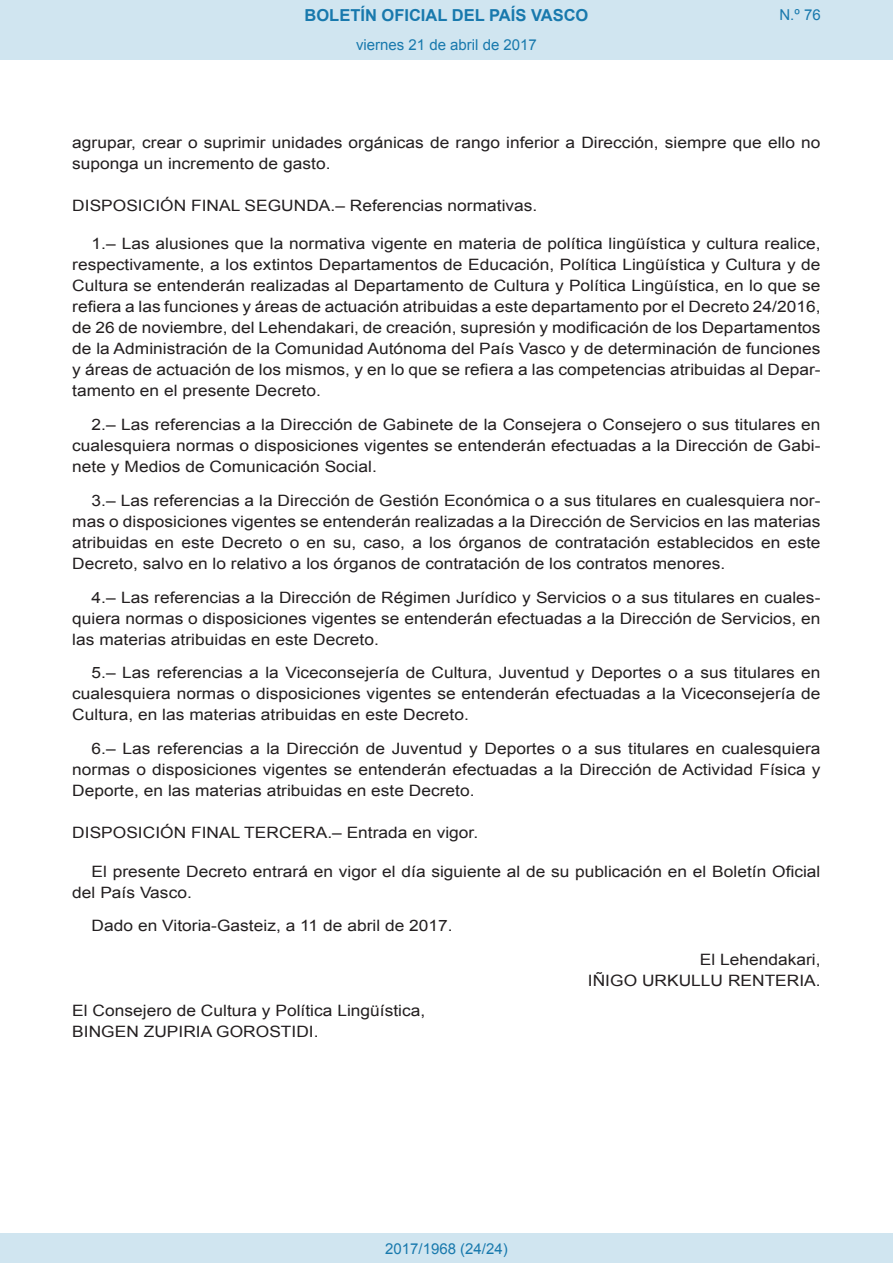
<style>
.page{position:relative;width:893px;height:1263px;background:#fff}
.page>*{position:absolute;margin:0;border:0;box-sizing:border-box;transform-origin:0 0}
.t1{font:700 16.5px "Arial";color:#1879ad}
.BOPVDetalle{font:15.6px/21px "Arial";color:#231f20;text-align:justify;scale:1.11 1}
.BOPVDisposicionTitul{font:15.6px "Arial";color:#231f20;scale:1.11 1}
.BOPVFirmaPuesto{font:15.6px "Arial";color:#231f20;scale:1.11 1}
.BOPVFirmaLugFec{font:15.6px "Arial";color:#231f20;scale:1.11 1}
.BOPVFirmaNombre{font:15.6px "Arial";color:#231f20;scale:1.11 1}
.BOPVNombreLehen2{font:15.6px "Arial";color:#231f20;scale:1.11 1}
.BOPVPuestoLehen2{font:15.6px "Arial";color:#231f20;scale:1.11 1}
.Paginacion_Centro{font:15px "Arial";color:#1879ad}
</style>
<div class="page">
<div style="left:0;top:0;width:893px;height:60px;background:#d0e5f0"></div>
<div style="left:0;top:1233px;width:893px;height:30px;background:#d0e5f0"></div>
<p class="t1" style="left:305px;top:4px;width:285px">BOLETÍN OFICIAL DEL PAÍS VASCO</p>
<p class="Paginacion_Centro" style="left:356px;top:35px;width:182px">viernes 21 de abril de 2017</p>
<p class="Paginacion_Centro" style="left:779px;top:5px;width:43px">N.º 76</p>
<p class="BOPVDetalle" style="left:72px;top:132px;width:676px">agrupar, crear o suprimir unidades orgánicas de rango inferior a Dirección, siempre que ello no suponga un incremento de gasto.</p>
<p class="BOPVDisposicionTitul" style="left:72px;top:196px;width:421px">DISPOSICIÓN FINAL SEGUNDA.– Referencias normativas.</p>
<p class="BOPVDetalle" style="left:72px;top:234px;width:676px;text-indent:19px">1.– Las alusiones que la normativa vigente en materia de política lingüística y cultura realice, respectivamente, a los extintos Departamentos de Educación, Política Lingüística y Cultura y de Cultura se entenderán realizadas al Departamento de Cultura y Política Lingüística, en lo que se refiera a las funciones y áreas de actuación atribuidas a este departamento por el Decreto 24/2016, de 26 de noviembre, del Lehendakari, de creación, supresión y modificación de los Departamentos de la Administración de la Comunidad Autónoma del País Vasco y de determinación de funciones y áreas de actuación de los mismos, y en lo que se refiera a las competencias atribuidas al Depar&shy;tamento en el presente Decreto.</p>
<p class="BOPVDetalle" style="left:72px;top:414px;width:676px;text-indent:19px">2.– Las referencias a la Dirección de Gabinete de la Consejera o Consejero o sus titulares en cualesquiera normas o disposiciones vigentes se entenderán efectuadas a la Dirección de Gabi&shy;nete y Medios de Comunicación Social.</p>
<p class="BOPVDetalle" style="left:72px;top:490px;width:676px;text-indent:19px">3.– Las referencias a la Dirección de Gestión Económica o a sus titulares en cualesquiera nor&shy;mas o disposiciones vigentes se entenderán realizadas a la Dirección de Servicios en las materias atribuidas en este Decreto o en su, caso, a los órganos de contratación establecidos en este Decreto, salvo en lo relativo a los órganos de contratación de los contratos menores.</p>
<p class="BOPVDetalle" style="left:72px;top:587px;width:676px;text-indent:19px">4.– Las referencias a la Dirección de Régimen Jurídico y Servicios o a sus titulares en cuales&shy;quiera normas o disposiciones vigentes se entenderán efectuadas a la Dirección de Servicios, en las materias atribuidas en este Decreto.</p>
<p class="BOPVDetalle" style="left:72px;top:663px;width:676px;text-indent:19px">5.– Las referencias a la Viceconsejería de Cultura, Juventud y Deportes o a sus titulares en cualesquiera normas o disposiciones vigentes se entenderán efectuadas a la Viceconsejería de Cultura, en las materias atribuidas en este Decreto.</p>
<p class="BOPVDetalle" style="left:72px;top:738px;width:676px;text-indent:19px">6.– Las referencias a la Dirección de Juventud y Deportes o a sus titulares en cualesquiera normas o disposiciones vigentes se entenderán efectuadas a la Dirección de Actividad Física y Deporte, en las materias atribuidas en este Decreto.</p>
<p class="BOPVDisposicionTitul" style="left:72px;top:823px;width:367px">DISPOSICIÓN FINAL TERCERA.– Entrada en vigor.</p>
<p class="BOPVDetalle" style="left:72px;top:861px;width:675px;text-indent:19px">El presente Decreto entrará en vigor el día siguiente al de su publicación en el Boletín Oficial del País Vasco.</p>
<p class="BOPVFirmaLugFec" style="left:92px;top:915px;width:327px">Dado en Vitoria-Gasteiz, a 11 de abril de 2017.</p>
<p class="BOPVPuestoLehen2" style="left:700px;top:949px;width:110px">El Lehendakari,</p>
<p class="BOPVNombreLehen2" style="left:588px;top:970px;width:211px">IÑIGO URKULLU RENTERIA.</p>
<p class="BOPVFirmaPuesto" style="left:72px;top:1000px;width:320px">El Consejero de Cultura y Política Lingüística,</p>
<p class="BOPVFirmaNombre" style="left:72px;top:1021px;width:223px">BINGEN ZUPIRIA GOROSTIDI.</p>
<p class="Paginacion_Centro" style="left:385px;top:1238px;width:124px">2017/1968 (24/24)</p>
</div>
